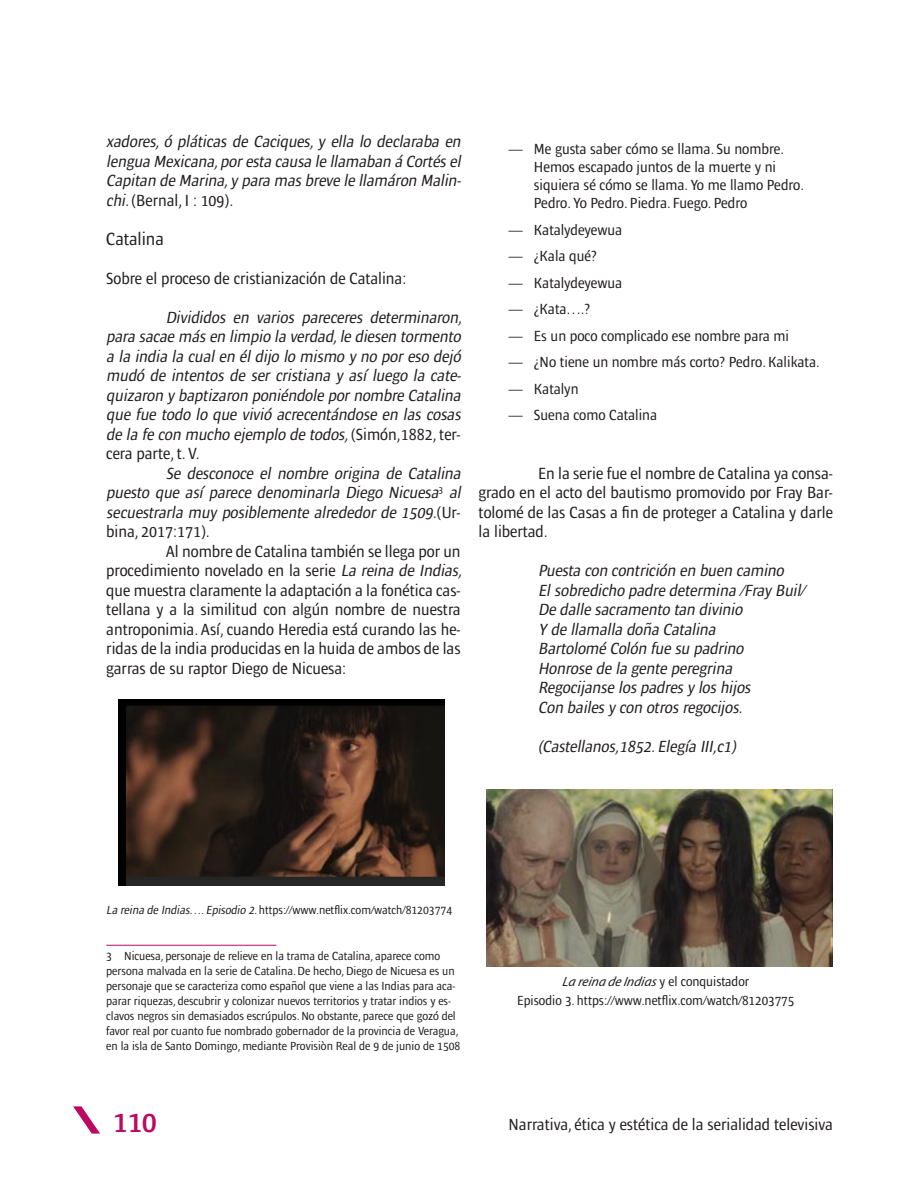
<style>
.page{position:relative;width:918px;height:1188px;background:#fff}
.page>*{position:absolute;margin:0;border:0;box-sizing:border-box;transform-origin:0 0}
.t1{font:600 condensed 30px "Ardoise Std";color:#bc0a62}
.Subtítulos_nivel_2{font:condensed 18px "Ardoise Std";color:#231f20}
.Contenido_con_sangrí{font:italic condensed 16.5px/19.5px "Ardoise Std";color:#231f20}
.Contenido_con_sangrí-2{font:condensed 16.5px/19.5px "Ardoise Std";color:#231f20}
.Poema_cursiva{font:italic condensed 16.5px "Ardoise Std";color:#231f20}
.t2{font:condensed 15px/18px "Ardoise Std";color:#231f20}
.Nota_a_pie_de_tabla{font:condensed 13.5px "Ardoise Std";color:#231f20}
.Nota_a_pie_de_tabla-2{font:italic 13.5px "Myriad Pro";color:#231f20}
.Nota_al_pie_de_págin{font:condensed 12px/15px "Ardoise Std";color:#231f20}
.s1{font-style:normal}
.s2{font-style:italic}
.s3{font-family:"Ardoise Std";font-style:normal;font-stretch:condensed}
</style>
<div class="page">
<svg style="left:73px;top:1106px;width:27px;height:28px"></svg>
<hr style="left:106px;top:945px;width:170px;height:1px;background:#bc0a62">
<img style="left:119px;top:700px;width:326px;height:185px">
<img style="left:487px;top:790px;width:346px;height:176px">
<p class="Contenido_con_sangrí" style="left:106px;top:132px;width:359px;text-align:justify">xadores,ó pláticas de Caciques,y ella lo declaraba en lengua Mexicana,poresta causa le llamaban á Cortés el Capitan de Marina,y para mas breve le llamáron Malin&shy;chi.<span class="s1">(Bernal, I : 109).</span></p>
<p class="Subtítulos_nivel_2" style="left:106px;top:228px;width:59px">Catalina</p>
<p class="Contenido_con_sangrí-2" style="left:106px;top:268px;width:302px">Sobre el proceso de cristianización de Catalina:</p>
<p class="Contenido_con_sangrí" style="left:106px;top:307px;width:361px;text-indent:60px">Divididos en varios pareceres determinaron, para sacae más en limpio la verdad,le diesen tormento a la india la cual en él dijo lo mismo y no por eso dejó mudó de intentos de ser cristiana y así luego la cate&shy;quizaron y baptizaron poniéndole pornombre Catalina que fue todo lo que vivió acrecentándose en las cosas de la fe con mucho ejemplo de todos,<span class="s1">( S i m ó n , 1 8 8 2 , t e r&shy;cera parte, t. V.</span></p>
<p class="Contenido_con_sangrí" style="left:106px;top:463px;width:359px;text-indent:60px">Se desconoce el nombre origina de Catalina puesto que así parece denominarla Diego Nicuesa<sup>3</sup> al secuestrarla muy posiblemente alrededor de 1509.<span class="s1">( U r&shy;bina, 2017:171).</span></p>
<p class="Contenido_con_sangrí-2" style="left:106px;top:541px;width:361px;text-indent:60px">Al nombre de Catalina también se llega por un procedimiento novelado en la serie <span class="s2">La reina de Indias, </span>que muestra claramente la adaptación a la fonética cas&shy;tellana y a la similitud con algún nombre de nuestra antroponimia. Así, cuando Heredia está curando las he&shy;ridas de la india producidas en la huida de ambos de las garras de su raptor Diego de Nicuesa:</p>
<p class="t2" style="left:534px;top:140px;width:272px;text-indent:-26px">— Me gusta saber cómo se llama. Su nombre.<br>Hemos escapado juntos de la muerte y ni siquiera sé cómo se llama. Yo me llamo Pedro.<br>Pedro. Yo Pedro. Piedra. Fuego. Pedro</p>
<p class="t2" style="left:508px;top:221px;width:115px">— Katalydeyewua</p>
<p class="t2" style="left:508px;top:247px;width:90px">— ¿Kala qué?</p>
<p class="t2" style="left:508px;top:274px;width:115px">— Katalydeyewua</p>
<p class="t2" style="left:508px;top:300px;width:83px">— ¿Kata….?</p>
<p class="t2" style="left:508px;top:327px;width:282px">— Es un poco complicado ese nombre para mi</p>
<p class="t2" style="left:508px;top:353px;width:313px">— ¿No tiene un nombre más corto? Pedro. Kalikata.</p>
<p class="t2" style="left:508px;top:380px;width:72px">— Katalyn</p>
<p class="t2" style="left:508px;top:406px;width:150px">— Suena como Catalina</p>
<p class="Contenido_con_sangrí-2" style="left:479px;top:463px;width:356px;text-align:justify;text-indent:60px">En la serie fue el nombre de Catalina ya consa&shy;grado en el acto del bautismo promovido por Fray Bar&shy;tolomé de las Casas a fin de proteger a Catalina y darle la libertad.</p>
<p class="Poema_cursiva" style="left:538px;top:561px;width:250px">Puesta con contrición en buen camino</p>
<p class="Poema_cursiva" style="left:538px;top:581px;width:268px">Elsobredicho padre determina /Fray Buil/</p>
<p class="Poema_cursiva" style="left:538px;top:600px;width:209px">De dalle sacramento tan divinio</p>
<p class="Poema_cursiva" style="left:538px;top:620px;width:182px">Y de llamalla doña Catalina</p>
<p class="Poema_cursiva" style="left:538px;top:639px;width:210px">Bartolomé Colón fue su padrino</p>
<p class="Poema_cursiva" style="left:538px;top:659px;width:199px">Honrose de la gente peregrina</p>
<p class="Poema_cursiva" style="left:538px;top:678px;width:217px">Regocijanse los padres y los hijos</p>
<p class="Poema_cursiva" style="left:538px;top:698px;width:209px">Con bailes y con otros regocijos.</p>
<p class="Poema_cursiva" style="left:538px;top:737px;width:203px">(Castellanos,1852.Elegía III,c1)</p>
<p class="Nota_al_pie_de_págin" style="left:106px;top:902px;width:347px"><span class="s2">La reina de Indias….Episodio 2.</span>https://www.netflix.com/watch/81203774</p>
<p class="Nota_al_pie_de_págin" style="left:106px;top:949px;width:356px">3 Nicuesa, personaje de relieve en la trama de Catalina, aparece como persona malvada en la serie de Catalina. De hecho, Diego de Nicuesa es un personaje que se caracteriza como español que viene a las Indias para aca&shy;parar riquezas, descubrir y colonizar nuevos territorios y tratar indios y es&shy;clavos negros sin demasiados escrúpulos. No obstante, parece que gozó del favor real por cuanto fue nombrado gobernador de la provincia de Veragua, en la isla de Santo Domingo, mediante Provisiòn Real de 9 de junio de 1508</p>
<p class="Nota_a_pie_de_tabla-2" style="left:562px;top:973px;width:189px">La reina de Indias<span class="s3">y el conquistador</span></p>
<p class="Nota_a_pie_de_tabla" style="left:517px;top:993px;width:279px">Episodio 3. https://www.netflix.com/watch/81203775</p>
<h1 class="t1" style="left:113px;top:1104px;width:45px">110</h1>
<p class="Contenido_con_sangrí-2" style="left:509px;top:1115px;width:326px">Narrativa, ética y estética de la serialidad televisiva</p>
</div>
